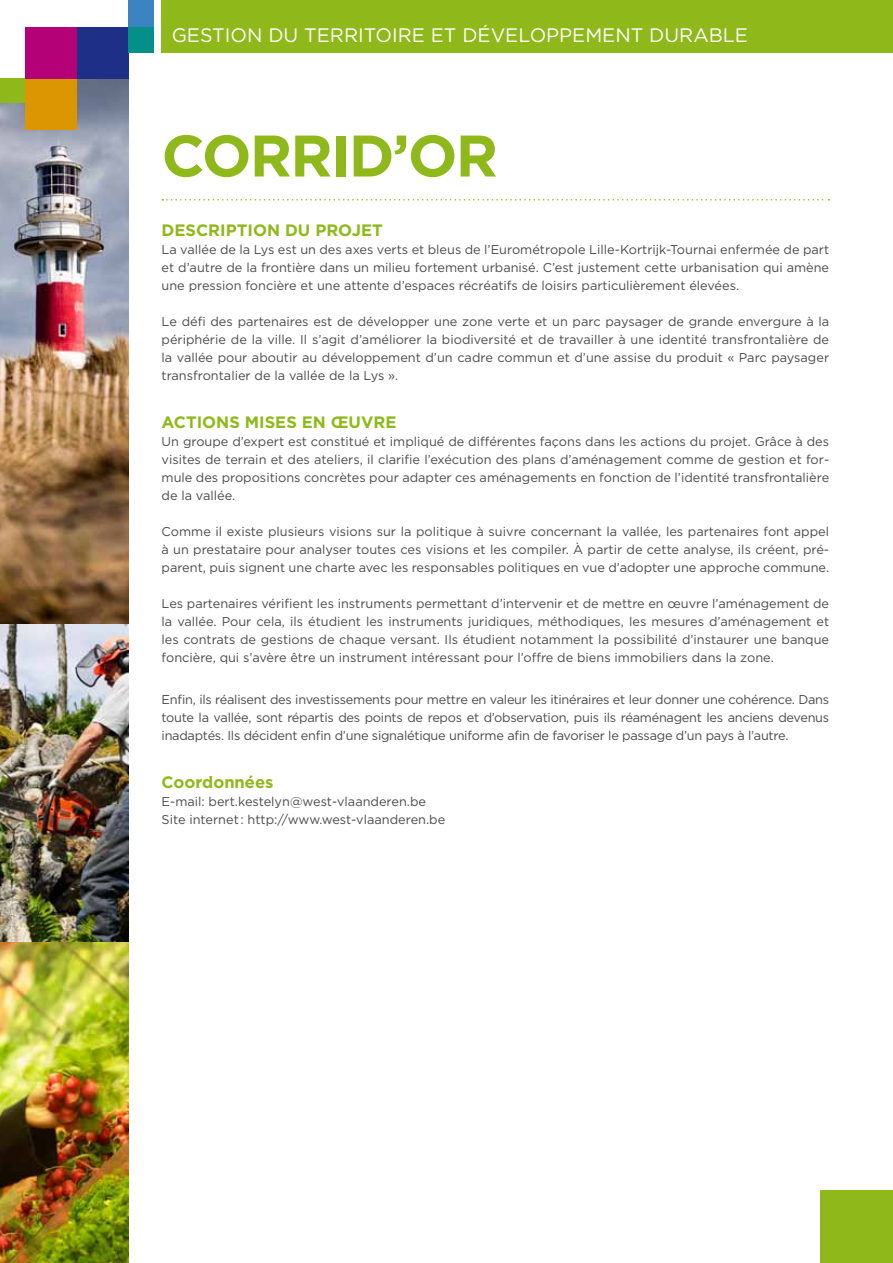
<style>
.page{position:relative;width:893px;height:1263px;background:#fff}
.page>*{position:absolute;margin:0;border:0;box-sizing:border-box;transform-origin:0 0}
.t1{font:700 58.5px "Gotham";letter-spacing:-.03em;color:#8fb91a}
.t2{font:19.5px "Gotham";color:#fff}
.t3{font:700 16.5px "Gotham";color:#8fb91a}
.t4{font:12.75px/18px "Gotham";color:#4b4b4d;text-align:justify}
</style>
<div class="page">
<img style="left:0;top:78px;width:128px;height:1185px">
<div style="left:0;top:78px;width:26px;height:25px;background:#8fb91a"></div>
<div style="left:26px;top:78px;width:51px;height:52px;background:#dc9601"></div>
<div style="left:26px;top:27px;width:51px;height:51px;background:#b40178"></div>
<div style="left:77px;top:27px;width:51px;height:51px;background:#1d2f86"></div>
<div style="left:128px;top:0;width:26px;height:27px;background:#3c84c1"></div>
<div style="left:128px;top:27px;width:26px;height:26px;background:#029089"></div>
<div style="left:821px;top:1191px;width:72px;height:72px;background:#8fb91a"></div>
<div style="left:162px;top:0;width:731px;height:53px;background:#8fb91a"></div>
<svg style="left:162px;top:199px;width:667px;height:2px"></svg>
<h2 class="t2" style="left:172px;top:23px;width:578px">Gestion du territoire et développement durable</h2>
<h1 class="t1" style="left:162px;top:117px;width:338px">CORRID’OR</h1>
<p class="t3" style="left:162px;top:219px;width:223px">DESCRI PTION DU PROJET</p>
<p class="t4" style="left:162px;top:240px;width:669px">La vallée de la Lys est un des axes verts et bleus de l’Eurométropole Lille-Kortrijk-Tournai enfermée de part et d’autre de la frontière dans un milieu fortement urbanisé. C’est justement cette urbanisation qui amène une pression foncière et une attente d’espaces récréatifs de loisirs particulièrement élevées.</p>
<p class="t4" style="left:162px;top:312px;width:669px">Le défi des partenaires est de développer une zone verte et un parc paysager de grande envergure à la périphérie de la ville. Il s’agit d’améliorer la biodiversité et de travailler à une identité transfrontalière de la vallée pour aboutir au développement d’un cadre commun et d’une assise du produit « Parc paysager transfrontalier de la vallée de la Lys ».</p>
<p class="t3" style="left:162px;top:411px;width:236px">ACTIONS MISES EN ŒUVRE</p>
<p class="t4" style="left:162px;top:432px;width:669px">Un groupe d’expert est constitué et impliqué de différentes façons dans les actions du projet. Grâce à des visites de terrain et des ateliers, il clarifie l’exécution des plans d’aménagement comme de gestion et for&shy;mule des propositions concrètes pour adapter ces aménagements en fonction de l’identité transfrontalière de la vallée.</p>
<p class="t4" style="left:162px;top:522px;width:669px">Comme il existe plusieurs visions sur la politique à suivre concernant la vallée, les partenaires font appel à un prestataire pour analyser toutes ces visions et les compiler. À partir de cette analyse, ils créent, pré&shy;parent, puis signent une charte avec les responsables politiques en vue d’adopter une approche commune.</p>
<p class="t4" style="left:162px;top:594px;width:669px">Les partenaires vérifient les instruments permettant d’intervenir et de mettre en œuvre l’aménagement de la vallée. Pour cela, ils étudient les instruments juridiques, méthodiques, les mesures d’aménagement et les contrats de gestions de chaque versant. Ils étudient notamment la possibilité d’instaurer une banque foncière, qui s’avère être un instrument intéressant pour l’offre de biens immobiliers dans la zone.</p>
<p class="t4" style="left:162px;top:691px;width:669px">Enfin, ils réalisent des investissements pour mettre en valeur les itinéraires et leur donner une cohérence. Dans toute la vallée, sont répartis des points de repos et d’observation, puis ils réaménagent les anciens devenus inadaptés. Ils décident enfin d’une signalétique uniforme afin de favoriser le passage d’un pays à l’autre.</p>
<p class="t3" style="left:162px;top:771px;width:113px">COORDONNÉES</p>
<p class="t4" style="left:162px;top:792px;width:285px">E-mail: bert.kestelyn@west-vlaanderen.be<br>Site internet : http://www.west-vlaanderen.be</p>
</div>
